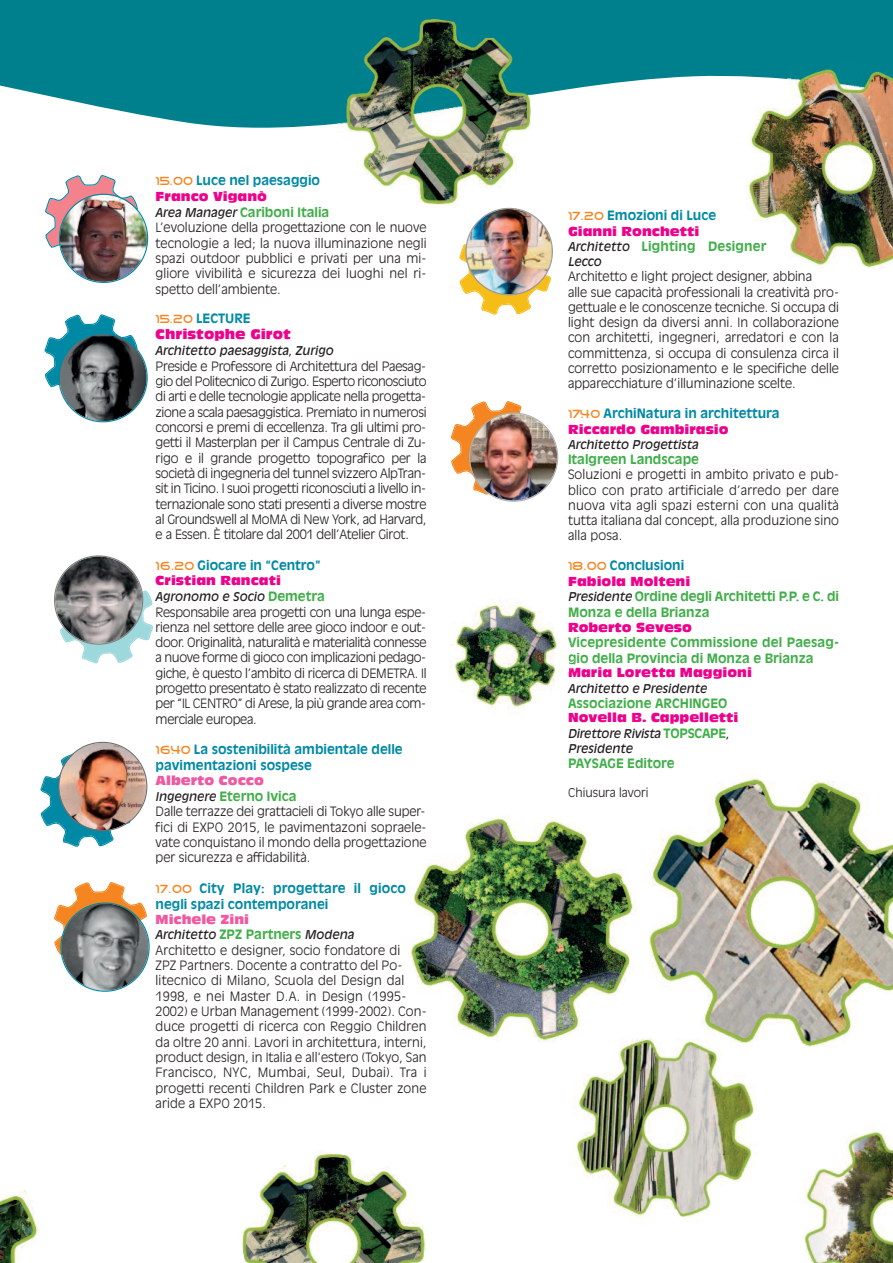
<style>
.page{position:relative;width:893px;height:1263px;background:#fff}
.page>*{position:absolute;margin:0;border:0;box-sizing:border-box;transform-origin:0 0}
.t1{font:13.5px "Antique Olive Compact";color:#ed028c}
.t2{font:300 12.75px/15.3px "Antique Olive";letter-spacing:.005em;color:#231f20}
.t3{font:700 12.75px/16px "Antique Olive";color:#0089a5}
.t4{font:700 12.75px/15.3px "Antique Olive";color:#40ae49}
.t5{font:12.75px "Antique Olive Compact";color:#ed028c}
.t6{font:12.75px "Antique Olive Compact";color:#ef59a1}
.t7{font:italic 12px "Antique Olive";color:#231f20}
.t8{font:italic 12px/14.7px "Antique Olive";letter-spacing:-.02em;color:#231f20}
.t9{font:300 12px "Antique Olive";color:#231f20}
.s1{font-family:"Good Times";font-weight:400;font-size:12px;color:#f58520}
.s2{font-weight:400;font-style:italic;font-size:12px}
.s3{font-weight:700;color:#40ae49}
.s4{font-weight:700;font-style:normal;font-size:12.75px;color:#40ae49}
.s5{color:#ed028c}
.s6{font-weight:400;font-style:italic;font-size:12px;color:#231f20}
</style>
<div class="page">
<svg style="left:0;top:0;width:893px;height:128px;fill:#00808c"></svg>
<img style="left:0;top:1190px;width:38px;height:73px">
<img style="left:408px;top:817px;width:219px;height:225px">
<img style="left:745px;top:61px;width:148px;height:208px">
<img style="left:357px;top:153px;width:159px;height:55px">
<img style="left:335px;top:17px;width:196px;height:136px">
<img style="left:627px;top:775px;width:266px;height:273px">
<img style="left:630px;top:949px;width:8px;height:15px">
<img style="left:620px;top:869px;width:14px;height:20px">
<img style="left:560px;top:1028px;width:202px;height:194px">
<img style="left:700px;top:1032px;width:26px;height:17px">
<img style="left:804px;top:1126px;width:89px;height:137px">
<svg style="left:44px;top:314px;width:104px;height:108px"></svg>
<img style="left:45px;top:175px;width:103px;height:108px">
<img style="left:451px;top:401px;width:107px;height:101px">
<svg style="left:54px;top:555px;width:99px;height:108px"></svg>
<img style="left:40px;top:742px;width:107px;height:105px">
<svg style="left:54px;top:882px;width:96px;height:110px"></svg>
<img style="left:459px;top:208px;width:94px;height:107px">
<img style="left:451px;top:600px;width:113px;height:115px">
<svg style="left:569px;top:643px;width:4px;height:5px"></svg>
<svg style="left:568px;top:654px;width:8px;height:17px"></svg>
<img style="left:241px;top:1151px;width:185px;height:112px">
<p class="t3" style="left:156px;top:173px;width:166px"><span class="s1">15.00</span> Luce nel paesaggio</p>
<p class="t5" style="left:156px;top:192px;width:113px">Franco Viganò</p>
<p class="t2" style="left:156px;top:205px;width:272px"><span class="s2">Area Manager</span> <span class="s3">Cariboni Italia<br></span>L’evoluzione della progettazione con le nuove tecnologie a led; la nuova illuminazione negli spazi outdoor pubblici e privati per una mi&shy;gliore vivibilità e sicurezza dei luoghi nel ri&shy;spetto dell’ambiente.</p>
<p class="t3" style="left:156px;top:311px;width:97px"><span class="s1">15.20</span> LECTURE</p>
<p class="t1" style="left:156px;top:329px;width:137px">Christophe Girot</p>
<p class="t7" style="left:156px;top:346px;width:179px">Architetto paesaggista, Zurigo</p>
<p class="t2" style="left:156px;top:359px;width:272px;text-align:justify">Preside e Professore di Architettura del Paesag&shy;gio del Politecnico di Zurigo. Esperto riconosciuto di arti e delle tecnologie applicate nella progetta&shy;zione a scala paesaggistica. Premiato in numerosi concorsi e premi di eccellenza. Tra gli ultimi pro&shy;getti il Masterplan per il Campus Centrale di Zu&shy;rigo e il grande progetto topografico per la società di ingegneria del tunnel svizzero AlpTran&shy;sit in Ticino. I suoi progetti riconosciuti a livello in&shy;ternazionale sono stati presenti a diverse mostre al Groundswell al MoMA di New York, ad Harvard, e a Essen. È titolare dal 2001 dell’Atelier Girot.</p>
<p class="t3" style="left:156px;top:557px;width:167px"><span class="s1">16.20</span> Giocare in “Centro”</p>
<p class="t5" style="left:156px;top:576px;width:127px">Cristian Rancati</p>
<p class="t7" style="left:156px;top:592px;width:171px">Agronomo e Socio <span class="s4">Demetra</span></p>
<p class="t2" style="left:156px;top:605px;width:272px;text-align:justify">Responsabile area progetti con una lunga espe&shy;rienza nel settore delle aree gioco indoor e out&shy;door. Originalità, naturalità e materialità connesse a nuove forme di gioco con implicazioni pedago&shy;giche, è questo l’ambito di ricerca di DEMETRA. Il progetto presentato è stato realizzato di recente per “IL CENTRO” di Arese, la più grande area com&shy;merciale europea.</p>
<p class="t3" style="left:156px;top:742px;width:249px"><span class="s1">164. 0</span> La sostenibilità ambientale delle pavimentazioni sospese</p>
<p class="t6" style="left:156px;top:775px;width:110px">Alberto Cocco</p>
<p class="t2" style="left:156px;top:789px;width:272px"><span class="s2">Ingegnere</span> <span class="s3">Eterno Ivica<br></span>Dalle terrazze dei grattacieli di Tokyo alle super&shy;fici di EXPO 2015, le pavimentazoni sopraele&shy;vate conquistano il mondo della progettazione per sicurezza e affidabilità.</p>
<p class="t3" style="left:156px;top:880px;width:252px"><span class="s1">17.00</span> City Play: progettare il gioco negli spazi contemporanei</p>
<p class="t6" style="left:156px;top:914px;width:95px">Michele Zini</p>
<p class="t7" style="left:156px;top:930px;width:200px">Architetto <span class="s4">ZPZ Partners</span> Modena</p>
<p class="t2" style="left:156px;top:943px;width:273px">Architetto e designer, socio fondatore di<br>ZPZ Partners. Docente a contratto del Po&shy;litecnico di Milano, Scuola del Design dal 1998, e nei Master D.A. in Design (1995- 2002) e Urban Management (1999-2002). Con&shy;duce progetti di ricerca con Reggio Children da oltre 20 anni<span class="s5">.</span> Lavori in architettura, interni, product design, in Italia e all'estero (Tokyo, San Francisco, NYC, Mumbai, Seul, Dubai). Tra i progetti recenti Children Park e Cluster zone aride a EXPO 2015.</p>
<p class="t3" style="left:568px;top:208px;width:150px"><span class="s1">17.20</span> Emozioni di Luce</p>
<p class="t5" style="left:568px;top:226px;width:133px">Gianni Ronchetti</p>
<p class="t4" style="left:568px;top:240px;width:200px"><span class="s6">Architetto</span> Lighting Designer</p>
<p class="t7" style="left:568px;top:257px;width:35px">Lecco</p>
<p class="t2" style="left:568px;top:269px;width:272px">Architetto e light project designer, abbina<br>alle sue capacità professionali la creatività pro&shy;gettuale e le conoscenze tecniche. Si occupa di light design da diversi anni. In collaborazione con architetti, ingegneri, arredatori e con la committenza, si occupa di consulenza circa il corretto posizionamento e le specifiche delle apparecchiature d’illuminazione scelte.</p>
<p class="t3" style="left:568px;top:406px;width:213px"><span class="s1">174. 0</span> ArchiNatura in architettura</p>
<p class="t5" style="left:568px;top:424px;width:162px">Riccardo Gambirasio</p>
<p class="t7" style="left:568px;top:439px;width:132px">Architetto Progettista</p>
<p class="t4" style="left:568px;top:452px;width:132px">Italgreen Landscape</p>
<p class="t2" style="left:568px;top:467px;width:273px;text-align:justify">Soluzioni e progetti in ambito privato e pub&shy;blico con prato artificiale d’arredo per dare nuova vita agli spazi esterni con una qualità tutta italiana dal concept, alla produzione sino alla posa.</p>
<p class="t3" style="left:568px;top:558px;width:118px"><span class="s1">18.00</span> Conclusioni</p>
<p class="t5" style="left:568px;top:576px;width:124px">Fabiola Molteni</p>
<p class="t4" style="left:568px;top:590px;width:272px"><span class="s6">Presidente</span> Ordine degli Architetti P.P. e C. di<br>Monza e della Brianza</p>
<p class="t5" style="left:568px;top:622px;width:125px">Roberto Seveso</p>
<p class="t4" style="left:568px;top:635px;width:272px">Vicepresidente Commissione del Paesag&shy;gio della Provincia di Monza e Brianza</p>
<p class="t5" style="left:568px;top:668px;width:185px">Maria Loretta Maggioni</p>
<p class="t7" style="left:568px;top:683px;width:141px">Architetto e Presidente</p>
<p class="t4" style="left:568px;top:696px;width:161px">Associazione ARCHINGEO</p>
<p class="t5" style="left:568px;top:713px;width:172px">Novella B. Cappelletti</p>
<p class="t8" style="left:568px;top:727px;width:163px">Direttore Rivista <span class="s4">TOPSCAPE</span>,<br>Presidente</p>
<p class="t4" style="left:568px;top:756px;width:108px">PAYSAGE Editore</p>
<p class="t9" style="left:568px;top:788px;width:82px">Chiusura lavori</p>
</div>
